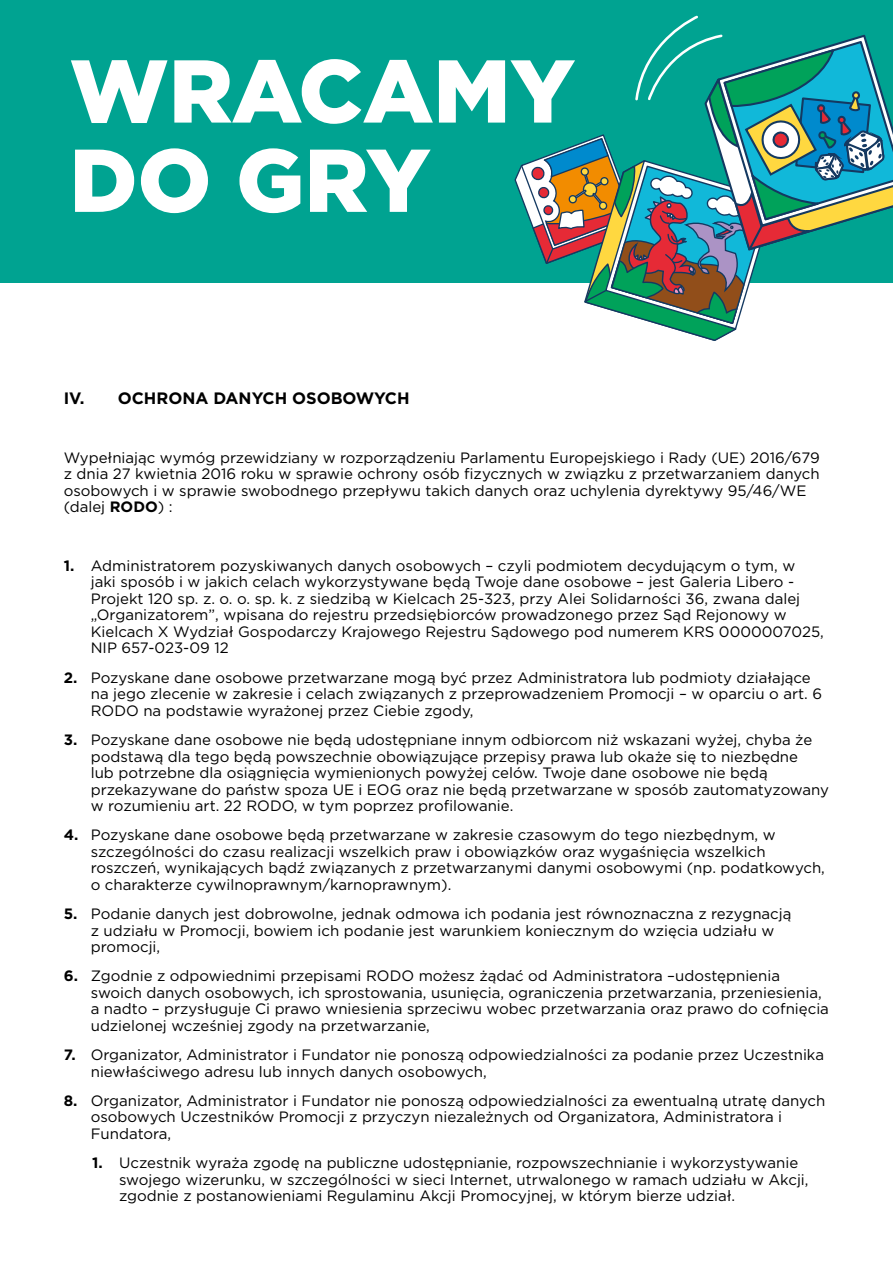
<style>
.page{position:relative;width:893px;height:1263px;background:#fff}
.page>*{position:absolute;margin:0;border:0;box-sizing:border-box;transform-origin:0 0}
.t1{font:900 88.95px/89.2px "Gotham";color:#fff}
.t2{font:700 16.5px "Gotham";color:#000}
.t3{font:15px/16.5px "Gotham";color:#000}
.s1{font-weight:700}
</style>
<div class="page">
<div style="left:0;top:0;width:893px;height:283px;background:#00a391"></div>
<svg style="left:514px;top:15px;width:379px;height:326px"></svg>
<h1 class="t1" style="left:70px;top:46px;width:507px">WRACAMY<br>DO GRY</h1>
<p class="t2" style="left:64px;top:388px;width:347px">IV. OCHRONA DANYCH OSOBOWYCH</p>
<p class="t3" style="left:64px;top:449px;width:757px">Wypełniając wymóg przewidziany w rozporządzeniu Parlamentu Europejskiego i Rady (UE) 2016/679 z dnia 27 kwietnia 2016 roku w sprawie ochrony osób fizycznych w związku z przetwarzaniem danych osobowych i w sprawie swobodnego przepływu takich danych oraz uchylenia dyrektywy 95/46/WE (dalej <span class="s1">RODO</span>) :</p>
<p class="t3" style="left:91px;top:557px;width:735px;text-indent:-27px"><span class="s1">1.</span> Administratorem pozyskiwanych danych osobowych – czyli podmiotem decydującym o tym, w jaki sposób i w jakich celach wykorzystywane będą Twoje dane osobowe – jest Galeria Libero - Projekt 120 sp. z. o. o. sp. k. z siedzibą w Kielcach 25-323, przy Alei Solidarności 36, zwana dalej „Organizatorem”, wpisana do rejestru przedsiębiorców prowadzonego przez Sąd Rejonowy w Kielcach X Wydział Gospodarczy Krajowego Rejestru Sądowego pod numerem KRS 0000007025, NIP 657-023-09 12</p>
<p class="t3" style="left:91px;top:669px;width:733px;text-indent:-27px"><span class="s1">2.</span> Pozyskane dane osobowe przetwarzane mogą być przez Administratora lub podmioty działające na jego zlecenie w zakresie i celach związanych z przeprowadzeniem Promocji – w oparciu o art. 6<br>RODO na podstawie wyrażonej przez Ciebie zgody,</p>
<p class="t3" style="left:91px;top:731px;width:740px;text-indent:-27px"><span class="s1">3.</span> Pozyskane dane osobowe nie będą udostępniane innym odbiorcom niż wskazani wyżej, chyba że podstawą dla tego będą powszechnie obowiązujące przepisy prawa lub okaże się to niezbędne<br>lub potrzebne dla osiągnięcia wymienionych powyżej celów. Twoje dane osobowe nie będą przekazywane do państw spoza UE i EOG oraz nie będą przetwarzane w sposób zautomatyzowany w rozumieniu art. 22 RODO, w tym poprzez profilowanie.</p>
<p class="t3" style="left:91px;top:826px;width:736px;text-indent:-27px"><span class="s1">4.</span> Pozyskane dane osobowe będą przetwarzane w zakresie czasowym do tego niezbędnym, w szczególności do czasu realizacji wszelkich praw i obowiązków oraz wygaśnięcia wszelkich roszczeń, wynikających bądź związanych z przetwarzanymi danymi osobowymi (np. podatkowych, o charakterze cywilnoprawnym/karnoprawnym).</p>
<p class="t3" style="left:91px;top:905px;width:702px;text-indent:-27px"><span class="s1">5.</span> Podanie danych jest dobrowolne, jednak odmowa ich podania jest równoznaczna z rezygnacją z udziału w Promocji, bowiem ich podanie jest warunkiem koniecznym do wzięcia udziału w promocji,</p>
<p class="t3" style="left:91px;top:967px;width:740px;text-indent:-27px"><span class="s1">6.</span> Zgodnie z odpowiednimi przepisami RODO możesz żądać od Administratora –udostępnienia swoich danych osobowych, ich sprostowania, usunięcia, ograniczenia przetwarzania, przeniesienia, a nadto – przysługuje Ci prawo wniesienia sprzeciwu wobec przetwarzania oraz prawo do cofnięcia udzielonej wcześniej zgody na przetwarzanie,</p>
<p class="t3" style="left:91px;top:1046px;width:735px;text-indent:-27px"><span class="s1">7.</span> Organizator, Administrator i Fundator nie ponoszą odpowiedzialności za podanie przez Uczestnika niewłaściwego adresu lub innych danych osobowych,</p>
<p class="t3" style="left:91px;top:1092px;width:736px;text-indent:-27px"><span class="s1">8.</span> Organizator, Administrator i Fundator nie ponoszą odpowiedzialności za ewentualną utratę danych osobowych Uczestników Promocji z przyczyn niezależnych od Organizatora, Administratora i<br>Fundatora,</p>
<p class="t3" style="left:119px;top:1154px;width:691px;text-indent:-27px"><span class="s1">1.</span> Uczestnik wyraża zgodę na publiczne udostępnianie, rozpowszechnianie i wykorzystywanie swojego wizerunku, w szczególności w sieci Internet, utrwalonego w ramach udziału w Akcji, zgodnie z postanowieniami Regulaminu Akcji Promocyjnej, w którym bierze udział.</p>
</div>
